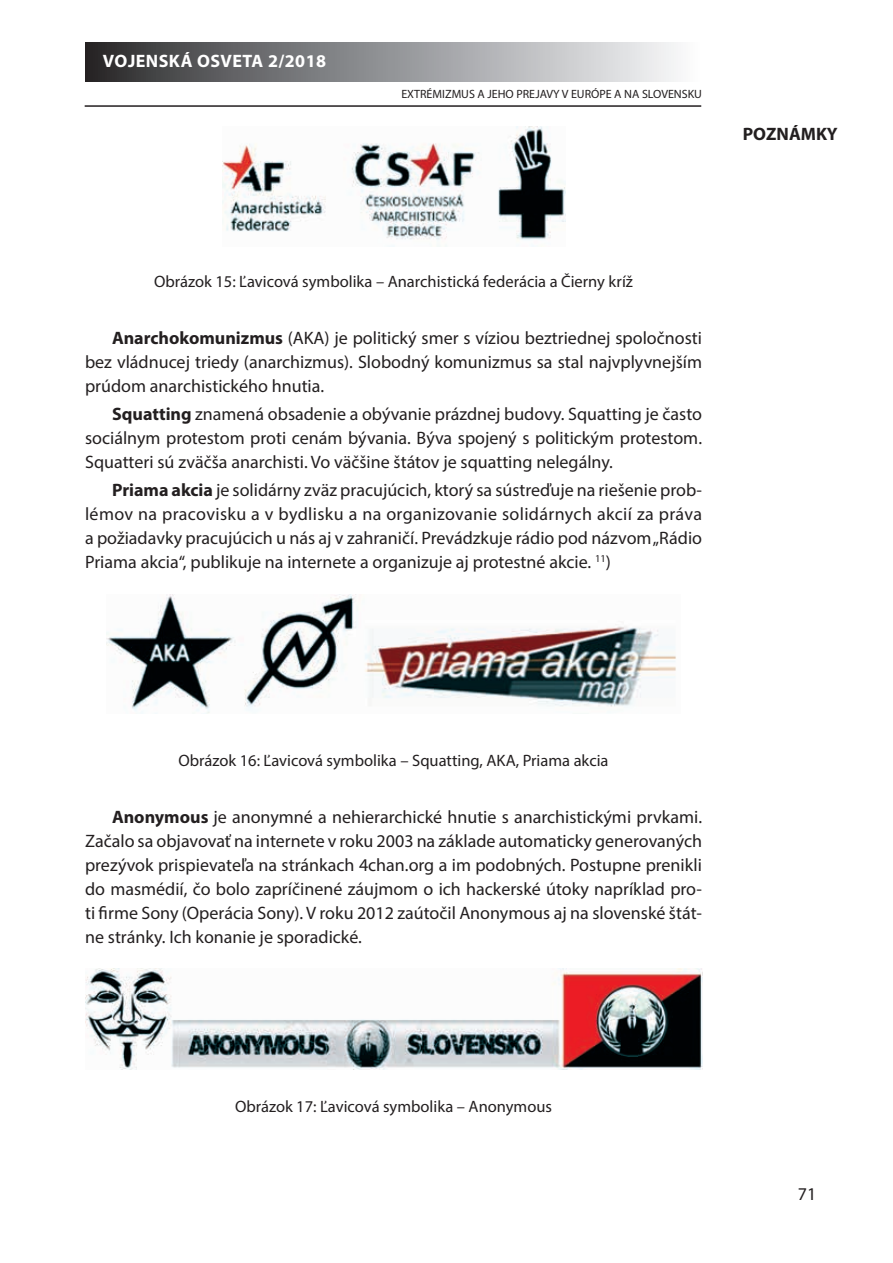
<style>
.page{position:relative;width:893px;height:1263px;background:#fff}
.page>*{position:absolute;margin:0;border:0;box-sizing:border-box;transform-origin:0 0}
.t1{font:18px/24px "Myriad Pro";color:#231f20;text-align:justify}
.t2{font:700 18px "Myriad Pro";letter-spacing:.025em;color:#fff}
.t3{font:700 18px "Myriad Pro";color:#231f20}
.t4{font:16.5px "Myriad Pro";color:#231f20}
.t5{font:12px "Myriad Pro";color:#231f20}
.s1{font-weight:700}
</style>
<div class="page">
<hr style="left:85px;top:105px;width:616px;height:2px;background:#231f20">
<div style="left:85px;top:43px;width:617px;height:38px;background:linear-gradient(to right,#2c2d2f,#fcfdff)"></div>
<img style="left:222px;top:126px;width:343px;height:114px">
<img style="left:106px;top:594px;width:570px;height:120px">
<img style="left:85px;top:969px;width:617px;height:100px">
<p class="t2" style="left:103px;top:49px;width:225px">VOJENSKÁ OSVETA 2/2018</p>
<p class="t5" style="left:401px;top:87px;width:302px">EXTRÉMIZMUS A JEHO PREJAVY V EURÓPE A NA SLOVENSKU</p>
<p class="t3" style="left:743px;top:122px;width:96px">POZNÁMKY</p>
<p class="t4" style="left:154px;top:272px;width:480px">Obrázok 15: Ľavicová symbolika – Anarchistická federácia a Čierny kríž</p>
<p class="t1" style="left:85px;top:325px;width:618px;text-indent:27px"><span class="s1">Anarchokomunizmus</span> (AKA) je politický smer s víziou beztriednej spoločnosti bez vládnucej triedy (anarchizmus). Slobodný komunizmus sa stal najvplyvnejším prúdom anarchistického hnutia.</p>
<p class="t1" style="left:85px;top:402px;width:619px;text-indent:27px"><span class="s1">Squatting</span> znamená obsadenie a obývanie prázdnej budovy. Squatting je často sociálnym protestom proti cenám bývania. Býva spojený s politickým protestom.<br>Squatteri sú zväčša anarchisti. Vo väčšine štátov je squatting nelegálny.</p>
<p class="t1" style="left:85px;top:478px;width:619px;text-indent:27px"><span class="s1">Priama akcia</span> je solidárny zväz pracujúcich, ktorý sa sústreďuje na riešenie prob&shy;lémov na pracovisku a v bydlisku a na organizovanie solidárnych akcií za práva a požiadavky pracujúcich u nás aj v zahraničí. Prevádzkuje rádio pod názvom „Rádio Priama akcia“, publikuje na internete a organizuje aj protestné akcie. <sup>11</sup>)</p>
<p class="t4" style="left:179px;top:750px;width:432px">Obrázok 16: Ľavicová symbolika – Squatting, AKA, Priama akcia</p>
<p class="t1" style="left:85px;top:804px;width:618px;text-indent:27px"><span class="s1">Anonymous</span> je anonymné a nehierarchické hnutie s anarchistickými prvkami.<br>Začalo sa objavovať na internete v roku 2003 na základe automaticky generovaných prezývok prispievateľa na stránkach 4chan.org a im podobných. Postupne prenikli do masmédií, čo bolo zapríčinené záujmom o ich hackerské útoky napríklad pro&shy;ti firme Sony (Operácia Sony). V roku 2012 zaútočil Anonymous aj na slovenské štát&shy;ne stránky. Ich konanie je sporadické.</p>
<p class="t4" style="left:235px;top:1096px;width:318px">Obrázok 17: Ľavicová symbolika – Anonymous</p>
<p class="t1" style="left:798px;top:1181px;width:20px">71</p>
</div>
